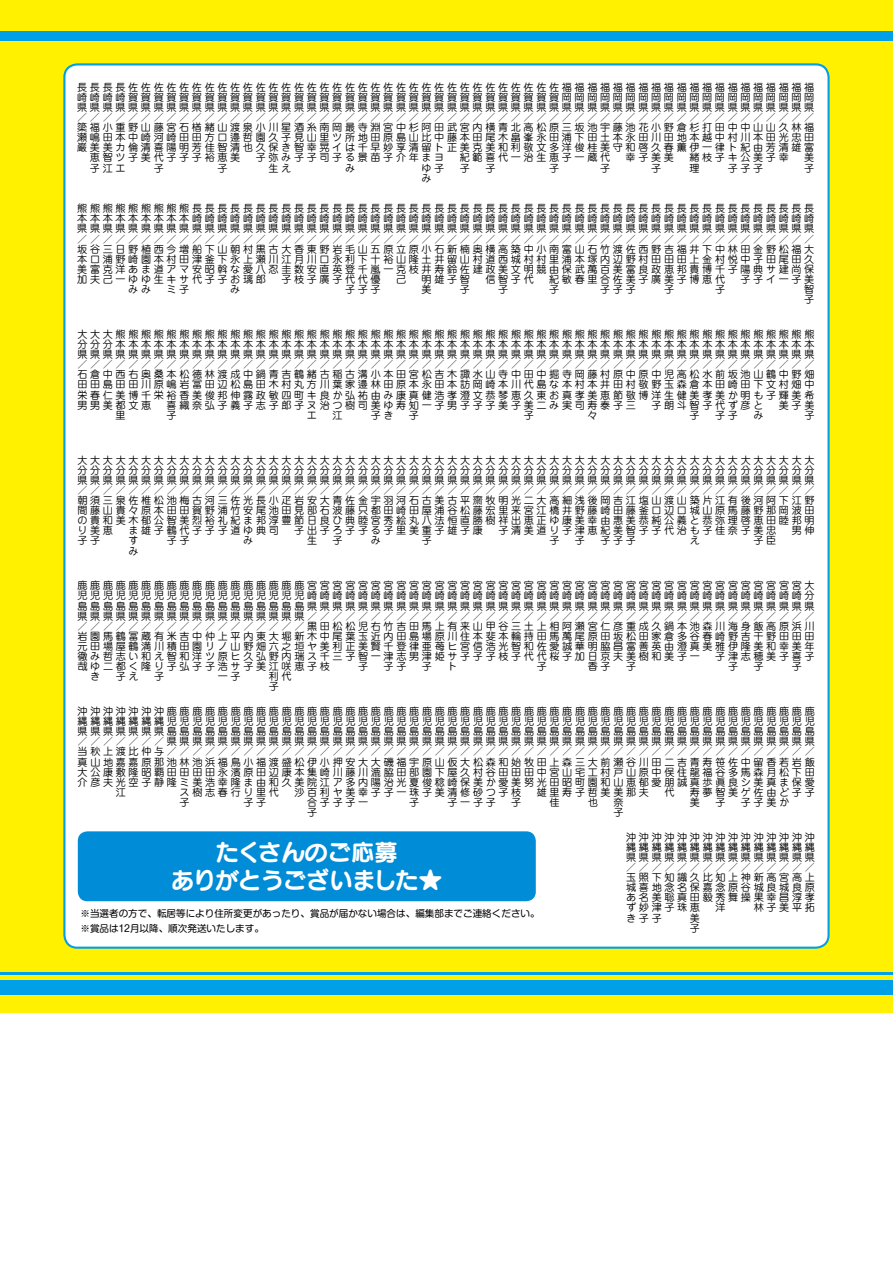
<style>
.page{position:relative;width:893px;height:1263px;background:#fff}
.page>*{position:absolute;margin:0;border:0;box-sizing:border-box;transform-origin:0 0}
.t1{font:23.4px/28.7px "Seurat Pro B";letter-spacing:-.02em;color:#fff;text-align:center}
.t2{font:10.05px/10.1px "Jun 201 Pro";color:#000}
.t3{font:9.6px/14.9px "Shin M Go Pr 6";color:#000}
</style>
<div class="page">
<div style="left:0;top:0;width:893px;height:1012px;background:#fff100"></div>
<div style="left:0;top:980px;width:893px;height:15px;background:#00a0e9"></div>
<hr style="left:0;top:973px;width:893px;height:2px;background:#00a0e9">
<div style="left:0;top:31px;width:893px;height:9px;background:#00a0e9"></div>
<div style="left:64px;top:64px;width:764px;height:884px;background:#fff;border-radius:13px"></div>
<div style="left:78px;top:831px;width:458px;height:70px;background:#008cd6;border-radius:10px"></div>
<p class="t2" style="left:77px;top:81px;width:738px;text-align:justify">長長長長佐佐佐佐佐佐佐佐佐佐佐佐佐佐佐佐佐佐佐佐佐佐佐佐佐佐佐佐佐佐佐佐佐佐福福福福福福福福福福福福福福福福福福福福崎崎崎崎賀賀賀賀賀賀賀賀賀賀賀賀賀賀賀賀賀賀賀賀賀賀賀賀賀賀賀賀賀賀賀賀賀賀岡岡岡岡岡岡岡岡岡岡岡岡岡岡岡岡岡岡岡岡県県県県県県県県県県県県県県県県県県県県県県県県県県県県県県県県県県県県県県県県県県県県県県県県県県県県県県県県県県</p>
<p class="t2" style="left:77px;top:111px;width:738px">／／／／／／／／／／／／／／／／／／／／／／／／／／／／／／／／／／／／／／／／／／／／／／／／／／／／／／／／／／</p>
<p class="t2" style="left:77px;top:121px;width:738px;text-align:justify">簗福小重野山藤宮石楢緒山渡泉小川星酒糸南岡最寺淵宮中杉阿田武宮内横青北高松原三坂池宇藤池花小野倉杉打田中中山山久林福瀬嶋田本中崎河崎田田方口邉哲園久子見山里ツ所地田原島山比中藤本田尾木畠峯永田浦下田土本永田川田地本越中村川本田光忠田巌美美カ倫清喜陽明芳佳智清也久保き智幸晃イは千早妙享清留ト正美克美和利敬文多洋俊桂美守和啓久春薫伊一律ト紀由芳清雄富</p>
<p class="t2" style="left:485px;top:162px;width:11px">子</p>
<p class="t2" style="left:549px;top:162px;width:11px">子</p>
<p class="t2" style="left:600px;top:162px;width:11px">子</p>
<p class="t2" style="left:651px;top:152px;width:24px;text-indent:-26px">幸子美美子</p>
<p class="t2" style="left:689px;top:152px;width:100px">緒枝子キ公美子幸理</p>
<p class="t2" style="left:460px;top:152px;width:152px">紀範喜代一治生恵子一蔵代子</p>
<p class="t2" style="left:90px;top:152px;width:151px">恵智ツ子美代子子子裕恵美子江エ</p>
<p class="t2" style="left:154px;top:162px;width:11px">子</p>
<p class="t2" style="left:217px;top:162px;width:11px">子</p>
<p class="t2" style="left:268px;top:152px;width:176px;text-indent:-13px">子弥み子子司子る景苗子介年まヨ生え</p>
<p class="t2" style="left:728px;top:162px;width:37px">子子子</p>
<p class="t2" style="left:804px;top:152px;width:11px">美子</p>
<p class="t2" style="left:345px;top:162px;width:11px">み</p>
<p class="t2" style="left:422px;top:162px;width:24px">ゆ子み</p>
<p class="t2" style="left:77px;top:202px;width:738px;text-align:justify">熊熊熊熊熊熊熊熊熊長長長長長長長長長長長長長長長長長長長長長長長長長長長長長長長長長長長長長長長長長長長長長長長長長本本本本本本本本本崎崎崎崎崎崎崎崎崎崎崎崎崎崎崎崎崎崎崎崎崎崎崎崎崎崎崎崎崎崎崎崎崎崎崎崎崎崎崎崎崎崎崎崎崎崎崎崎崎県県県県県県県県県県県県県県県県県県県県県県県県県県県県県県県県県県県県県県県県県県県県県県県県県県県県県県県県県県</p>
<p class="t2" style="left:77px;top:233px;width:738px">／／／／／／／／／／／／／／／／／／／／／／／／／／／／／／／／／／／／／／／／／／／／／／／／／／／／／／／／／／</p>
<p class="t2" style="left:77px;top:243px;width:738px;text-align:justify">坂谷三日野植西今増船下山朝村黒古大香東野岩毛山五原立原小石新楠奥横高築中小南富山石竹渡佐西野吉福井下中林田金野松福大本口浦野崎園本村田津釜下永上瀬川江月川口永利下十裕山隆土井留山村道西城村村里浦本塚内辺野村田田田上金村悦中子田尾田久美富克洋あま道アマ安昭斡な愛八忍圭数安直英登千嵐一克枝井寿鈴佐建政美文明競由保武萬百美富良政恵邦貴博千子陽典サ建尚保加夫己一ゆゆ生キサ代子子お璃郎</p>
<p class="t2" style="left:128px;top:283px;width:24px">みみ</p>
<p class="t2" style="left:167px;top:283px;width:24px">ミ子</p>
<p class="t2" style="left:230px;top:283px;width:11px">み</p>
<p class="t2" style="left:281px;top:273px;width:101px;text-align:right">子枝子廣子代代優子子子</p>
<p class="t2" style="left:396px;top:273px;width:11px">己</p>
<p class="t2" style="left:422px;top:273px;width:49px">明雄子智美</p>
<p class="t2" style="left:460px;top:283px;width:11px">子</p>
<p class="t2" style="left:498px;top:273px;width:37px;text-indent:-13px">信智子代子</p>
<p class="t2" style="left:549px;top:273px;width:177px">紀敏春里合佐美子廣美子博恵代子</p>
<p class="t2" style="left:600px;top:283px;width:37px">子子子</p>
<p class="t2" style="left:664px;top:283px;width:11px">子</p>
<p class="t2" style="left:715px;top:283px;width:11px">子</p>
<p class="t2" style="left:804px;top:273px;width:11px;text-align:justify;text-indent:-64px">子子イ一子美智子</p>
<p class="t2" style="left:77px;top:328px;width:738px;text-align:justify">大大大熊熊熊熊熊熊熊熊熊熊熊熊熊熊熊熊熊熊熊熊熊熊熊熊熊熊熊熊熊熊熊熊熊熊熊熊熊熊熊熊熊熊熊熊熊熊熊熊熊熊熊熊熊熊熊分分分本本本本本本本本本本本本本本本本本本本本本本本本本本本本本本本本本本本本本本本本本本本本本本本本本本本本本本本県県県県県県県県県県県県県県県県県県県県県県県県県県県県県県県県県県県県県県県県県県県県県県県県県県県県県県県県県県</p>
<p class="t2" style="left:77px;top:358px;width:738px">／／／／／／／／／／／／／／／／／／／／／／／／／／／／／／／／／／／／／／／／／／／／／／／／／／／／／／／／／／</p>
<p class="t2" style="left:77px;top:368px;width:738px;text-align:justify">石倉中西右奥桑本松徳林渡成中鍋青吉鶴緒古稲古溝小本田宮松吉木諏水山寺中田中掘寺岡藤村原中原中児高松水前坂池山鶴中野畑田田島田田川原嶋岩冨田辺松島田木村丸方川葉家邉林田原本永田本訪岡崎本川代島な本村本井田村敬野玉森倉本田崎田下文村畑中栄春仁美博千栄裕香美俊邦伸露政敏四町キ良か弘祐由み康真健浩孝澄文恭琴恵久東お真孝美恵節敬博洋生健美孝美か明も子輝美希男男美都文恵</p>
<p class="t2" style="left:307px;top:409px;width:11px">エ</p>
<p class="t2" style="left:332px;top:409px;width:11px">江</p>
<p class="t2" style="left:371px;top:409px;width:23px">子き</p>
<p class="t2" style="left:409px;top:409px;width:11px">子</p>
<p class="t2" style="left:524px;top:409px;width:11px">子</p>
<p class="t2" style="left:588px;top:409px;width:10px">々</p>
<p class="t2" style="left:690px;top:399px;width:74px;text-indent:-38px">子朗斗智子代ず彦と子</p>
<p class="t2" style="left:116px;top:409px;width:11px">里</p>
<p class="t2" style="left:167px;top:399px;width:470px">喜織奈弘子義子志子郎子ヌ治つ樹司美ゆ寿知一子男子子子美子美二み実司寿泰子三子</p>
<p class="t2" style="left:715px;top:409px;width:24px">子子</p>
<p class="t2" style="left:753px;top:409px;width:11px">み</p>
<p class="t2" style="left:779px;top:399px;width:37px;text-align:right">美子美子</p>
<p class="t2" style="left:77px;top:454px;width:738px;text-align:justify">大大大大大大大大大大大大大大大大大大大大大大大大大大大大大大大大大大大大大大大大大大大大大大大大大大大大大大大大大大分分分分分分分分分分分分分分分分分分分分分分分分分分分分分分分分分分分分分分分分分分分分分分分分分分分分分分分分分分県県県県県県県県県県県県県県県県県県県県県県県県県県県県県県県県県県県県県県県県県県県県県県県県県県県県県県県県県県</p>
<p class="t2" style="left:77px;top:484px;width:738px">／／／／／／／／／／／／／／／／／／／／／／／／／／／／／／／／／／／／／／／／／／／／／／／／／／／／／／／／／／</p>
<p class="t2" style="left:77px;top:494px;width:738px">朝須三泉佐椎松池梅古河三佐光長小疋岩安大青佐金宇羽河石古美古平齋牧明光二大高細浅後岡吉江塩山渡山築片江有後河阿下江野間藤山貴々原本田田賀野浦竹安尾池田見部石波藤只都田崎田屋浦谷松藤宏里来宮江橋井野藤崎田藤釜口辺口城山原馬藤野那岡波田の貴和美木郁公智美烈裕礼紀ま邦淳豊節日良ひ典睦宮秀絵丸八法恒直勝樹祥出恵正ゆ康美幸由惠美恭純公義と恭弥理啓恵田睦邦明り<br>子子</p>
<p class="t2" style="left:90px;top:524px;width:24px">美恵</p>
<p class="t2" style="left:128px;top:524px;width:151px">ま雄子鶴代子子子道ゆ典司す<br>み</p>
<p class="t2" style="left:333px;top:534px;width:11px">子</p>
<p class="t2" style="left:371px;top:534px;width:11px">み</p>
<p class="t2" style="left:422px;top:534px;width:11px">子</p>
<p class="t2" style="left:498px;top:524px;width:62px;text-align:right">子清美道り子</p>
<p class="t2" style="left:575px;top:524px;width:203px;text-indent:-13px">子津恵紀美智子子代治も子佳奈子美忠子</p>
<p class="t2" style="left:167px;top:534px;width:24px">子子</p>
<p class="t2" style="left:243px;top:534px;width:11px">み</p>
<p class="t2" style="left:307px;top:524px;width:177px;text-indent:-13px">子出子ろ子子る子里美重子雄子康生</p>
<p class="t2" style="left:792px;top:524px;width:24px">男伸</p>
<p class="t2" style="left:600px;top:534px;width:37px">子子子</p>
<p class="t2" style="left:690px;top:534px;width:11px">え</p>
<p class="t2" style="left:753px;top:534px;width:24px">子臣</p>
<p class="t2" style="left:78px;top:579px;width:738px;text-align:justify">鹿鹿鹿鹿鹿鹿鹿鹿鹿鹿鹿鹿鹿鹿鹿鹿鹿鹿宮宮宮宮宮宮宮宮宮宮宮宮宮宮宮宮宮宮宮宮宮宮宮宮宮宮宮宮宮宮宮宮宮宮宮宮宮宮宮大児児児児児児児児児児児児児児児児児児崎崎崎崎崎崎崎崎崎崎崎崎崎崎崎崎崎崎崎崎崎崎崎崎崎崎崎崎崎崎崎崎崎崎崎崎崎崎崎分島島島島島島島島島島島島島島島島島島県県県県県県県県県県県県県県県県県県県県県県県県県県県県県県県県県県県県県県県県県県県県県県県県県県県県県県県県県県／／／／／／／／／／／／／／／／／／／／／／／／／／／／／／／／／／／／／／／／</p>
<p class="t2" style="left:78px;top:620px;width:738px">／／／／／／／／／／／／／／／／／／黒田松松児右竹吉田馬上有来山甲谷三土上相阿瀬宮仁彦重成久鍋本池森川海身飯高原浜川</p>
<p class="t2" style="left:78px;top:630px;width:738px">岩園馬鶴冨蔵有米吉中仲上平内東大堀新木中尾葉玉近内田島場原川住本斐本輪持田馬萬尾原田坂松田家倉多谷春崎野吉干野田田田元田場屋鶴満川積田園リ<br>徹み哲志い和え智和洋ツ原ヒ久弘野内瑞ス千三子智一津志男津姫サ子子子枝子代代桜子加日京夫美樹和美子一<br>哉ゆ二都く隆り</p>
<p class="t2" style="left:231px;top:640px;width:585px">山野畑六之垣ヤ美利正美賢千登律亜苺ヒ宮信浩光智和佐愛誠華明脇昌富善英由澄真美雅伊隆美和幸美年</p>
<p class="t2" style="left:269px;top:670px;width:24px">利代子</p>
<p class="t2" style="left:218px;top:640px;width:9px">ノ</p>
<p class="t2" style="left:218px;top:670px;width:24px">一子</p>
<p class="t2" style="left:358px;top:660px;width:11px">子</p>
<p class="t2" style="left:384px;top:660px;width:24px">子子</p>
<p class="t2" style="left:422px;top:660px;width:11px">子</p>
<p class="t2" style="left:447px;top:660px;width:10px">ト</p>
<p class="t2" style="left:537px;top:660px;width:11px">子</p>
<p class="t2" style="left:588px;top:660px;width:24px">香子</p>
<p class="t2" style="left:626px;top:660px;width:11px">子</p>
<p class="t2" style="left:728px;top:650px;width:88px;text-indent:-13px">子津志穂美子喜子子</p>
<p class="t2" style="left:167px;top:660px;width:164px">子弘子子浩サ子美江咲恵子枝</p>
<p class="t2" style="left:753px;top:660px;width:11px">子</p>
<p class="t2" style="left:792px;top:660px;width:11px">子</p>
<p class="t2" style="left:90px;top:670px;width:11px">き</p>
<p class="t2" style="left:116px;top:670px;width:24px">子え</p>
<p class="t2" style="left:154px;top:670px;width:11px">子</p>
<p class="t2" style="left:78px;top:705px;width:738px;text-align:justify">沖沖沖沖沖沖沖鹿鹿鹿鹿鹿鹿鹿鹿鹿鹿鹿鹿鹿鹿鹿鹿鹿鹿鹿鹿鹿鹿鹿鹿鹿鹿鹿鹿鹿鹿鹿鹿鹿鹿鹿鹿鹿鹿鹿鹿鹿鹿鹿鹿鹿鹿鹿鹿鹿鹿鹿縄縄縄縄縄縄縄児児児児児児児児児児児児児児児児児児児児児児児児児児児児児児児児児児児児児児児児児児児児児児児児児児児県県県県県県県島島島島島島島島島島島島島島島島島島島島島島島島島島島島島島島島島島島島島島島島島島島島島島島島島島島</p>
<p class="t2" style="left:78px;top:735px;width:738px">／／／／／／／県県県県県県県県県県県県県県県県県県県県県県県県県県県県県県県県県県県県県県県県県県県県県県県県県県県</p>
<p class="t2" style="left:78px;top:745px;width:738px;text-align:justify">当秋上渡比仲与／／／／／／／／／／／／／／／／／／／／／／／／／／／／／／／／／／／／／／／／／／／／／／／／／／／真山地嘉嘉原那池林池浜福鳥小福渡盛松伊小押安大大磯福宇原山仮大松森和始牧田上森三大前瀬谷川田二吉青寿笹佐中留香若岩飯大公康敷隆昭覇田田田田永濱原田辺康本集崎川藤川漉脇田部園下屋久村谷田田田中宮山宅工村戸山原中俣住龍福谷多馬森月松下田介彦夫光空子静隆ミ美浩幸隆ま由和久美院江ア多内陽治光夏俊稔崎保美か愛美努光田昭町園和山恵郁愛朋誠真歩眞良シ美真ま保愛</p>
<p class="t2" style="left:409px;top:796px;width:11px">子</p>
<p class="t2" style="left:447px;top:796px;width:49px">子一子子</p>
<p class="t2" style="left:511px;top:796px;width:11px">子</p>
<p class="t2" style="left:550px;top:786px;width:100px;text-indent:-13px">雄里寿子哲美美那夫佳</p>
<p class="t2" style="left:664px;top:786px;width:11px">代</p>
<p class="t2" style="left:690px;top:786px;width:126px">寿夢智美ゲ佐由ど子子美</p>
<p class="t2" style="left:116px;top:786px;width:11px">江</p>
<p class="t2" style="left:180px;top:786px;width:73px">ス樹志春行り子</p>
<p class="t2" style="left:256px;top:786px;width:24px">里代</p>
<p class="t2" style="left:307px;top:786px;width:215px;text-indent:-13px">沙百利ヤ美幸子子一珠子美清修砂つ子枝合子子子一<br>子</p>
<p class="t2" style="left:715px;top:796px;width:11px">子</p>
<p class="t2" style="left:741px;top:796px;width:49px">子子美か</p>
<p class="t2" style="left:588px;top:796px;width:11px">也</p>
<p class="t2" style="left:613px;top:796px;width:11px">奈子</p>
<p class="t2" style="left:243px;top:796px;width:24px">子子</p>
<h1 class="t1" style="left:171px;top:836px;width:273px">たくさんのご応募<br>ありがとうございました★</h1>
<p class="t3" style="left:80px;top:905px;width:461px">※当選者の方で、転居等により住所変更があったり、賞品が届かない場合は、編集部までご連絡ください。※賞品は12月以降、順次発送いたします。</p>
<p class="t2" style="left:626px;top:831px;width:190px;text-align:justify">沖沖沖沖沖沖沖沖沖沖沖沖沖沖沖縄縄縄縄縄縄縄縄縄縄縄縄縄縄縄県県県県県県県県県県県県県県県</p>
<p class="t2" style="left:626px;top:861px;width:189px">／／／／／／／／／／／／／／／</p>
<p class="t2" style="left:626px;top:871px;width:190px">玉照下知識久比知上神新高宮高上城喜地念名保嘉念原谷城良城良原あ名美聡真田毅秀舞操果幸昌淳孝ず妙津子珠恵<br>き子子</p>
<p class="t2" style="left:715px;top:901px;width:11px">洋</p>
<p class="t2" style="left:754px;top:901px;width:62px">林子美平拓</p>
<p class="t2" style="left:690px;top:912px;width:11px">美子</p>
</div>
